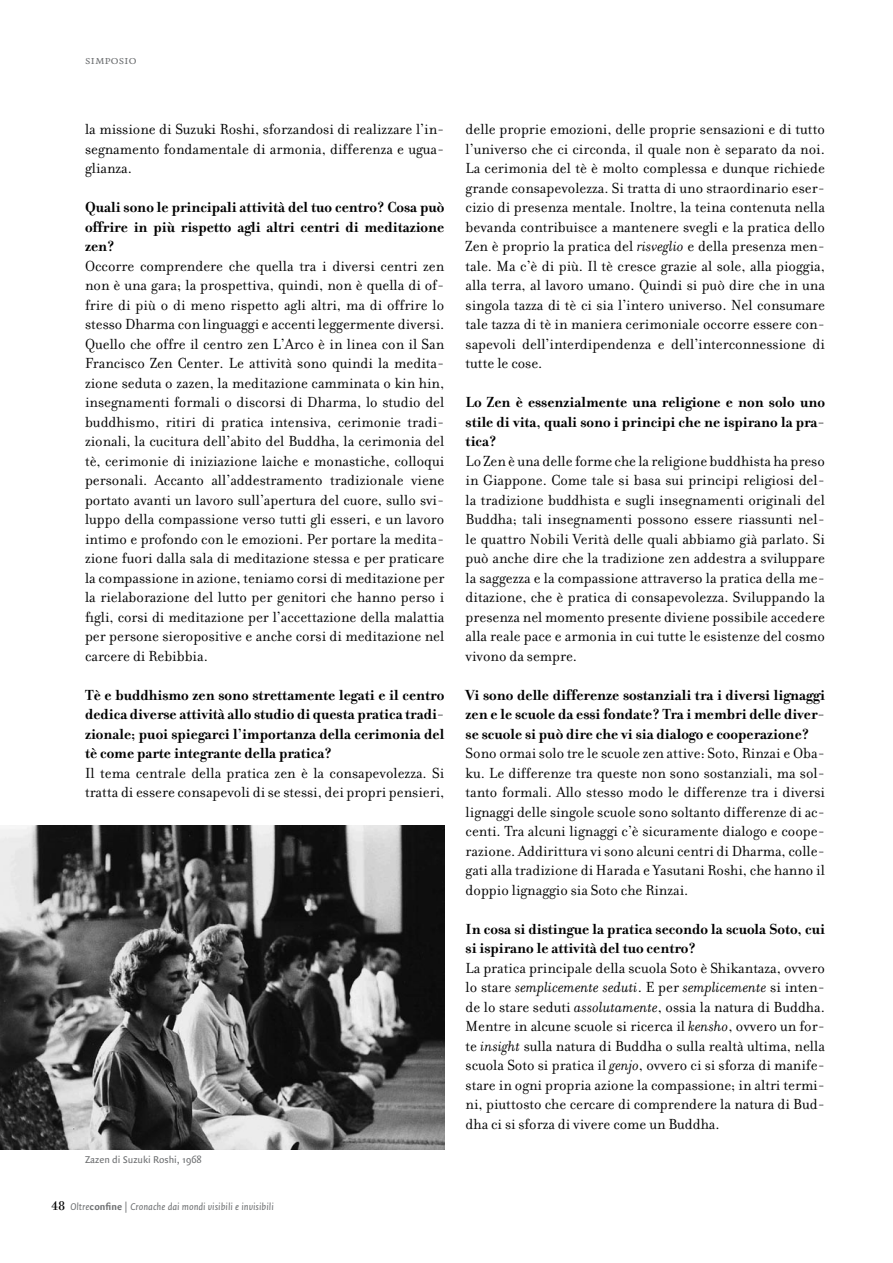
<style>
.page{position:relative;width:893px;height:1263px;background:#fff}
.page>*{position:absolute;margin:0;border:0;box-sizing:border-box;transform-origin:0 0}
.t1{font:15.75px/19.5px "Filosofia";color:#000}
.t2{font:700 15.75px/19.5px "Filosofia";color:#000}
.t3{font:12px "Quadraat Small Caps";color:#6d6f71}
.t4{font:italic 10.5px "Quadraat Sans";color:#6d6f71}
.t5{font:10.5px "Quadraat Sans";color:#6d6f71}
.s1{font-weight:700}
.s2{font-weight:400}
.s3{font-family:"Filosofia Unicase";font-style:normal;font-size:13.5px;color:#000}
.s4{font-weight:700;font-style:normal}
.s5{font-style:normal}
.s6{font-style:italic}
</style>
<div class="page">
<img style="left:0;top:825px;width:444px;height:324px">
<p class="t3" style="left:85px;top:54px;width:53px">simposio</p>
<p class="t1" style="left:85px;top:120px;width:361px;text-align:justify">la missione di Suzuki Roshi, sforzandosi di realizzare l’in&shy;segnamento fondamentale di armonia, differenza e ugua&shy;glianza.</p>
<p class="t1" style="left:85px;top:198px;width:361px"><span class="s1">Quali sono le principali attività del tuo centro? Cosa può offrire in più rispetto agli altri centri di meditazione zen?<br></span>Occorre comprendere che quella tra i diversi centri zen non è una gara; la prospettiva, quindi, non è quella di of&shy;frire di più o di meno rispetto agli altri, ma di offrire lo stesso Dharma con linguaggi e accenti leggermente diversi.<br>Quello che offre il centro zen L’Arco è in linea con il San Francisco Zen Center. Le attività sono quindi la medita&shy;zione seduta o zazen, la meditazione camminata o kin hin, insegnamenti formali o discorsi di Dharma, lo studio del buddhismo, ritiri di pratica intensiva, cerimonie tradi&shy;zionali, la cucitura dell’abito del Buddha, la cerimonia del tè, cerimonie di iniziazione laiche e monastiche, colloqui personali. Accanto all’addestramento tradizionale viene portato avanti un lavoro sull’apertura del cuore, sullo svi&shy;luppo della compassione verso tutti gli esseri, e un lavoro intimo e profondo con le emozioni. Per portare la medita&shy;zione fuori dalla sala di meditazione stessa e per praticare la compassione in azione, teniamo corsi di meditazione per la rielaborazione del lutto per genitori che hanno perso i figli, corsi di meditazione per l’accettazione della malattia per persone sieropositive e anche corsi di meditazione nel carcere di Rebibbia.</p>
<p class="t2" style="left:85px;top:685px;width:361px">Tè e buddhismo zen sono strettamente legati e il centro dedica diverse attività allo studio di questa pratica tradi&shy;zionale; puoi spiegarci l’importanza della cerimonia del tè come parte integrante della pratica?<br><span class="s2">Il tema centrale della pratica zen è la consapevolezza. Si tratta di essere consapevoli di se stessi, dei propri pensieri,</span></p>
<p class="t5" style="left:85px;top:1153px;width:118px">Zazen di Suzuki Roshi, 1968</p>
<p class="t4" style="left:51px;top:1201px;width:224px"><span class="s3">48</span> Oltre<span class="s4">confine</span> <span class="s5">|</span> Cronache dai mondi visibili e invisibili</p>
<p class="t1" style="left:466px;top:120px;width:361px;text-align:justify">delle proprie emozioni, delle proprie sensazioni e di tutto l’universo che ci circonda, il quale non è separato da noi.<br>La cerimonia del tè è molto complessa e dunque richiede grande consapevolezza. Si tratta di uno straordinario eser&shy;cizio di presenza mentale. Inoltre, la teina contenuta nella bevanda contribuisce a mantenere svegli e la pratica dello Zen è proprio la pratica del <span class="s6">risveglio</span> e della presenza men&shy;tale. Ma c’è di più. Il tè cresce grazie al sole, alla pioggia, alla terra, al lavoro umano. Quindi si può dire che in una singola tazza di tè ci sia l’intero universo. Nel consumare tale tazza di tè in maniera cerimoniale occorre essere con&shy;sapevoli dell’interdipendenza e dell’interconnessione di tutte le cose.</p>
<p class="t1" style="left:466px;top:393px;width:361px"><span class="s1">Lo Zen è essenzialmente una religione e non solo uno stile di vita, quali sono i principi che ne ispirano la pra&shy;tica?<br></span>Lo Zen è una delle forme che la religione buddhista ha preso in Giappone. Come tale si basa sui principi religiosi del&shy;la tradizione buddhista e sugli insegnamenti originali del Buddha; tali insegnamenti possono essere riassunti nel&shy;le quattro Nobili Verità delle quali abbiamo già parlato. Si può anche dire che la tradizione zen addestra a sviluppare la saggezza e la compassione attraverso la pratica della me&shy;ditazione, che è pratica di consapevolezza. Sviluppando la presenza nel momento presente diviene possibile accedere alla reale pace e armonia in cui tutte le esistenze del cosmo vivono da sempre.</p>
<p class="t1" style="left:466px;top:685px;width:361px"><span class="s1">Vi sono delle differenze sostanziali tra i diversi lignaggi zen e le scuole da essi fondate? Tra i membri delle diver&shy;se scuole si può dire che vi sia dialogo e cooperazione?<br></span>Sono ormai solo tre le scuole zen attive: Soto, Rinzai e Oba&shy;ku. Le differenze tra queste non sono sostanziali, ma sol&shy;tanto formali. Allo stesso modo le differenze tra i diversi lignaggi delle singole scuole sono soltanto differenze di ac&shy;centi. Tra alcuni lignaggi c’è sicuramente dialogo e coope&shy;razione. Addirittura vi sono alcuni centri di Dharma, colle&shy;gati alla tradizione di Harada e Yasutani Roshi, che hanno il doppio lignaggio sia Soto che Rinzai.</p>
<p class="t1" style="left:466px;top:919px;width:361px"><span class="s1">In cosa si distingue la pratica secondo la scuola Soto, cui si ispirano le attività del tuo centro?<br></span>La pratica principale della scuola Soto è Shikantaza, ovvero lo stare <span class="s6">semplicemente seduti</span>. E per <span class="s6">semplicemente</span> si inten&shy;de lo stare seduti <span class="s6">assolutamente</span>, ossia la natura di Buddha.<br>Mentre in alcune scuole si ricerca il <span class="s6">kensho</span>, ovvero un for&shy;te <span class="s6">insight</span> sulla natura di Buddha o sulla realtà ultima, nella scuola Soto si pratica il <span class="s6">genjo</span>, ovvero ci si sforza di manife&shy;stare in ogni propria azione la compassione; in altri termi&shy;ni, piuttosto che cercare di comprendere la natura di Bud&shy;dha ci si sforza di vivere come un Buddha.</p>
</div>
